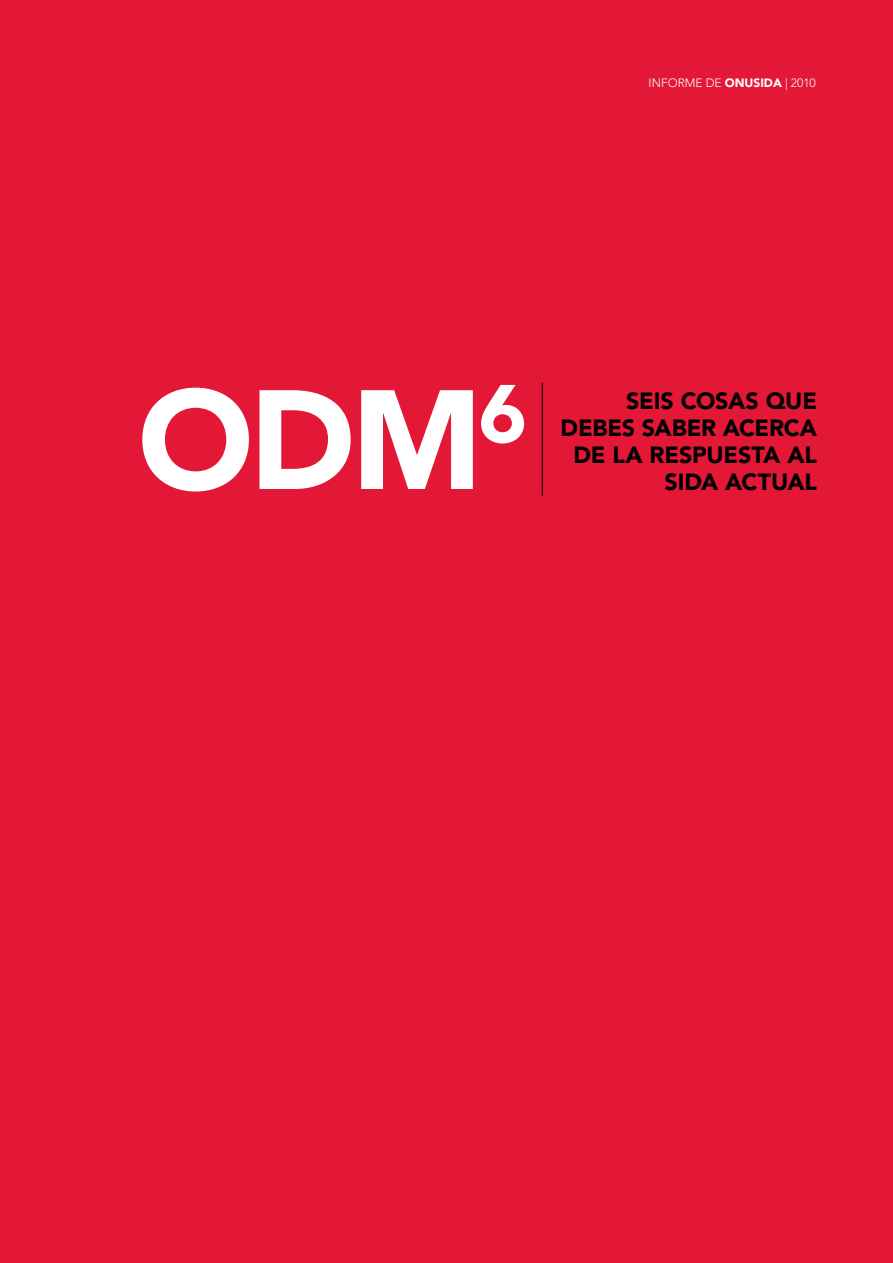
<style>
.page{position:relative;width:893px;height:1263px;background:#e31837}
.page>*{position:absolute;margin:0;border:0;box-sizing:border-box;transform-origin:0 0}
.t1{font:900 139.5px "Avenir";color:#fff}
.t2{font:900 81.3px "Avenir";color:#fff}
.t3{font:900 23.25px/27px "Avenir";letter-spacing:-.01em;color:#000;text-align:right}
.t4{font:300 12px "Avenir";color:#fff}
.s1{font-weight:900}
</style>
<div class="page">
<hr style="left:542px;top:383px;width:1px;height:113px;background:#000">
<p class="t4" style="left:649px;top:76px;width:169px">INFORME de <span class="s1">ONUSIDA</span> | 2010</p>
<h1 class="t1" style="left:138px;top:356px;width:347px">ODM</h1>
<h2 class="t2" style="left:479px;top:365px;width:50px">6</h2>
<p class="t3" style="left:561px;top:387px;width:258px">QUE<br>DEBES SABER ACERCA<br>DE LA RESPUESTA AL</p>
<p class="t3" style="left:626px;top:387px;width:87px">SEIS COSAS</p>
<p class="t3" style="left:664px;top:468px;width:15px">SIDA</p>
<p class="t3" style="left:725px;top:468px;width:93px">ACTUAL</p>
</div>
